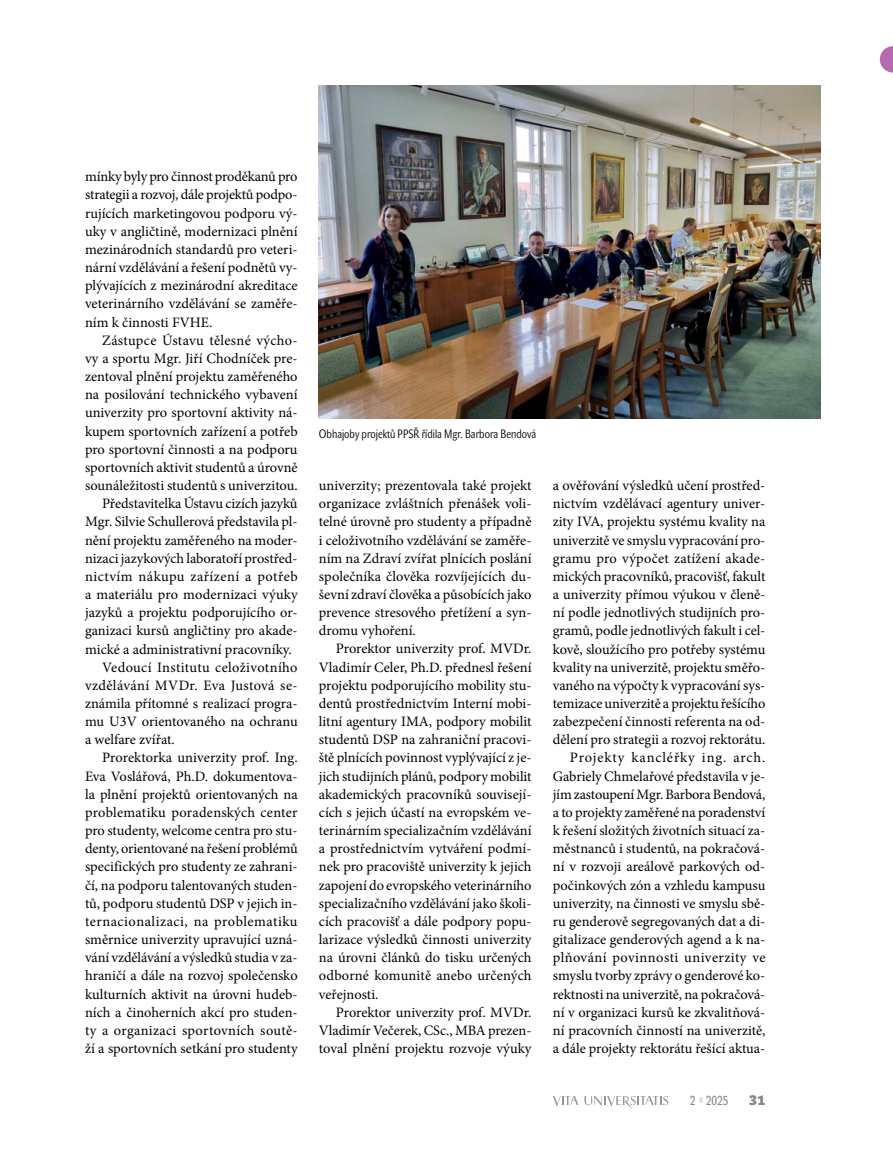
<style>
.page{position:relative;width:893px;height:1149px;background:#fff}
.page>*{position:absolute;margin:0;border:0;box-sizing:border-box;transform-origin:0 0}
.t1{font:14.4px/18.1px "Minion Pro";color:#000;text-align:justify}
.t2{font:14.4px "Minion Pro";letter-spacing:.035em;color:#000}
.t3{font:14.4px "Minion Pro";letter-spacing:.025em;color:#000}
.t4{font:14.4px "Minion Pro";letter-spacing:.02em;color:#000}
.t5{font:700 13.5px "John Sans Heavy Pro";color:#8d8581}
.t6{font:12.9px "John Sans Cond Text Pro";color:#8d8581}
.t7{font:12px "John Sans Cond Lite Pro";color:#000}
</style>
<div class="page">
<svg style="left:553px;top:1096px;width:25px;height:10px"></svg>
<svg style="left:584px;top:1095px;width:84px;height:13px"></svg>
<svg style="left:880px;top:46px;width:13px;height:26px"></svg>
<img style="left:319px;top:85px;width:502px;height:333px">
<p class="t1" style="left:85px;top:167px;width:214px">mínky byly pro činnost proděkanů pro strategii a rozvoj, dále projektů podpo&shy;rujících marketingovou podporu vý&shy;uky v angličtině, modernizaci plnění mezinárodních standardů pro veteri&shy;nární vzdělávání a řešení podnětů vy&shy;plývajících z mezinárodní akreditace veterinárního vzdělávání se zaměře&shy;ním k činnosti FVHE.</p>
<p class="t4" style="left:102px;top:330px;width:197px">Zástupce Ústavu tělesné výcho-</p>
<p class="t1" style="left:85px;top:349px;width:214px">vy a sportu Mgr. Jiří Chodníček pre-</p>
<p class="t1" style="left:85px;top:367px;width:214px">zentoval plnění projektu zaměřeného</p>
<p class="t1" style="left:85px;top:385px;width:214px">na posilování technického vybavení</p>
<p class="t1" style="left:85px;top:403px;width:214px">univerzity pro sportovní aktivity ná-</p>
<p class="t1" style="left:85px;top:422px;width:214px">kupem sportovních zařízení a potřeb</p>
<p class="t1" style="left:85px;top:440px;width:214px">pro sportovní činnosti a na podporu</p>
<p class="t1" style="left:85px;top:458px;width:214px">sportovních aktivit studentů a úrovně</p>
<p class="t1" style="left:85px;top:476px;width:214px">sounáležitosti studentů s univerzitou.</p>
<p class="t1" style="left:102px;top:494px;width:197px">Představitelka Ústavu cizích jazyků</p>
<p class="t1" style="left:85px;top:512px;width:214px">Mgr. Silvie Schullerová představila pl-</p>
<p class="t1" style="left:85px;top:530px;width:214px">nění projektu zaměřeného na moder-</p>
<p class="t1" style="left:85px;top:549px;width:214px">nizaci jazykových laboratoří prostřed-</p>
<p class="t2" style="left:85px;top:566px;width:214px">nictvím nákupu zařízení a potřeb</p>
<p class="t1" style="left:85px;top:585px;width:214px">a materiálu pro modernizaci výuky</p>
<p class="t1" style="left:85px;top:603px;width:214px">jazyků a projektu podporujícího or-</p>
<p class="t1" style="left:85px;top:621px;width:214px">ganizaci kursů angličtiny pro akade-</p>
<p class="t1" style="left:85px;top:639px;width:208px">mické a administrativní pracovníky.</p>
<p class="t4" style="left:102px;top:657px;width:197px">Vedoucí Institutu celoživotního</p>
<p class="t3" style="left:85px;top:675px;width:214px">vzdělávání MVDr. Eva Justová se-</p>
<p class="t1" style="left:85px;top:694px;width:214px">známila přítomné s realizací progra-</p>
<p class="t1" style="left:85px;top:712px;width:214px">mu U3V orientovaného na ochranu</p>
<p class="t1" style="left:85px;top:730px;width:91px">a welfare zvířat.</p>
<p class="t1" style="left:102px;top:748px;width:197px">Prorektorka univerzity prof. Ing.</p>
<p class="t1" style="left:85px;top:766px;width:214px">Eva Voslářová, Ph.D. dokumentova-</p>
<p class="t1" style="left:85px;top:785px;width:214px">la plnění projektů orientovaných na</p>
<p class="t1" style="left:85px;top:803px;width:214px">problematiku poradenských center</p>
<p class="t1" style="left:85px;top:821px;width:214px">pro studenty, welcome centra pro stu-</p>
<p class="t1" style="left:85px;top:839px;width:214px">denty, orientované na řešení problémů</p>
<p class="t1" style="left:85px;top:857px;width:214px">specifických pro studenty ze zahrani-</p>
<p class="t1" style="left:85px;top:875px;width:214px">čí, na podporu talentovaných studen-</p>
<p class="t1" style="left:85px;top:893px;width:214px">tů, podporu studentů DSP v jejich in-</p>
<p class="t2" style="left:85px;top:911px;width:214px">ternacionalizaci, na problematiku</p>
<p class="t1" style="left:85px;top:930px;width:214px">směrnice univerzity upravující uzná-</p>
<p class="t1" style="left:85px;top:948px;width:214px">vání vzdělávání a výsledků studia v za-</p>
<p class="t1" style="left:85px;top:966px;width:214px">hraničí a dále na rozvoj společensko</p>
<p class="t1" style="left:85px;top:984px;width:214px">kulturních aktivit na úrovni hudeb-</p>
<p class="t1" style="left:85px;top:1002px;width:214px">ních a činoherních akcí pro studen-</p>
<p class="t3" style="left:85px;top:1020px;width:214px">ty a organizaci sportovních soutě-</p>
<p class="t1" style="left:85px;top:1039px;width:214px">ží a sportovních setkání pro studenty</p>
<p class="t7" style="left:319px;top:427px;width:219px">Obhajoby projektů PPSŘ řídila Mgr. Barbora Bendová</p>
<p class="t1" style="left:319px;top:476px;width:214px">univerzity; prezentovala také projekt organizace zvláštních přenášek voli&shy;telné úrovně pro studenty a případně i celoživotního vzdělávání se zaměře&shy;ním na Zdraví zvířat plnících poslání společníka člověka rozvíjejících du&shy;ševní zdraví člověka a působících jako prevence stresového přetížení a syn&shy;dromu vyhoření.</p>
<p class="t1" style="left:319px;top:639px;width:214px;text-indent:17px">Prorektor univerzity prof. MVDr.<br>Vladimír Celer, Ph.D. přednesl řešení projektu podporujícího mobility stu&shy;dentů prostřednictvím Interní mobi&shy;litní agentury IMA, podpory mobilit studentů DSP na zahraniční pracovi&shy;ště plnících povinnost vyplývající z je&shy;jich studijních plánů, podpory mobilit akademických pracovníků souvisejí&shy;cích s jejich účastí na evropském ve&shy;terinárním specializačním vzdělávání a prostřednictvím vytváření podmí&shy;nek pro pracoviště univerzity k jejich zapojení do evropského veterinárního specializačního vzdělávání jako školi&shy;cích pracovišť a dále podpory popu&shy;larizace výsledků činnosti univerzity na úrovni článků do tisku určených odborné komunitě anebo určených veřejnosti.</p>
<p class="t1" style="left:319px;top:1002px;width:214px;text-indent:17px">Prorektor univerzity prof. MVDr.<br>Vladimír Večerek, CSc., MBA prezen&shy;toval plnění projektu rozvoje výuky</p>
<p class="t1" style="left:553px;top:476px;width:214px;text-align:right">a ověřování výsledků učení prostřed&shy;nictvím vzdělávací agentury univer&shy;zity IVA, projektu systému kvality na univerzitě ve smyslu vypracování pro&shy;gramu pro výpočet zatížení akade&shy;mických pracovníků, pracovišť, fakult a univerzity přímou výukou v členě&shy;ní podle jednotlivých studijních pro&shy;gramů, podle jednotlivých fakult i cel&shy;kově, sloužícího pro potřeby systému kvality na univerzitě, projektu směřo&shy;vaného na výpočty k vypracování sys&shy;temizace univerzitě a projektu řešícího zabezpečení činnosti referenta na od&shy;dělení pro strategii a rozvoj rektorátu.<br>Projekty kancléřky ing. arch.<br>Gabriely Chmelařové představila v je&shy;jím zastoupení Mgr. Barbora Bendová, a to projekty zaměřené na poradenství k řešení složitých životních situací za&shy;městnanců i studentů, na pokračová&shy;ní v rozvoji areálově parkových od&shy;počinkových zón a vzhledu kampusu univerzity, na činnosti ve smyslu sbě&shy;ru genderově segregovaných dat a di&shy;gitalizace genderových agend a k na&shy;plňování povinnosti univerzity ve smyslu tvorby zprávy o genderové ko&shy;rektnosti na univerzitě, na pokračová&shy;ní v organizaci kursů ke zkvalitňová&shy;ní pracovních činností na univerzitě, a dále projekty rektorátu řešící aktua-</p>
<p class="t6" style="left:690px;top:1092px;width:7px">2</p>
<p class="t5" style="left:749px;top:1092px;width:18px">31</p>
<p class="t6" style="left:706px;top:1092px;width:24px">2025</p>
</div>
